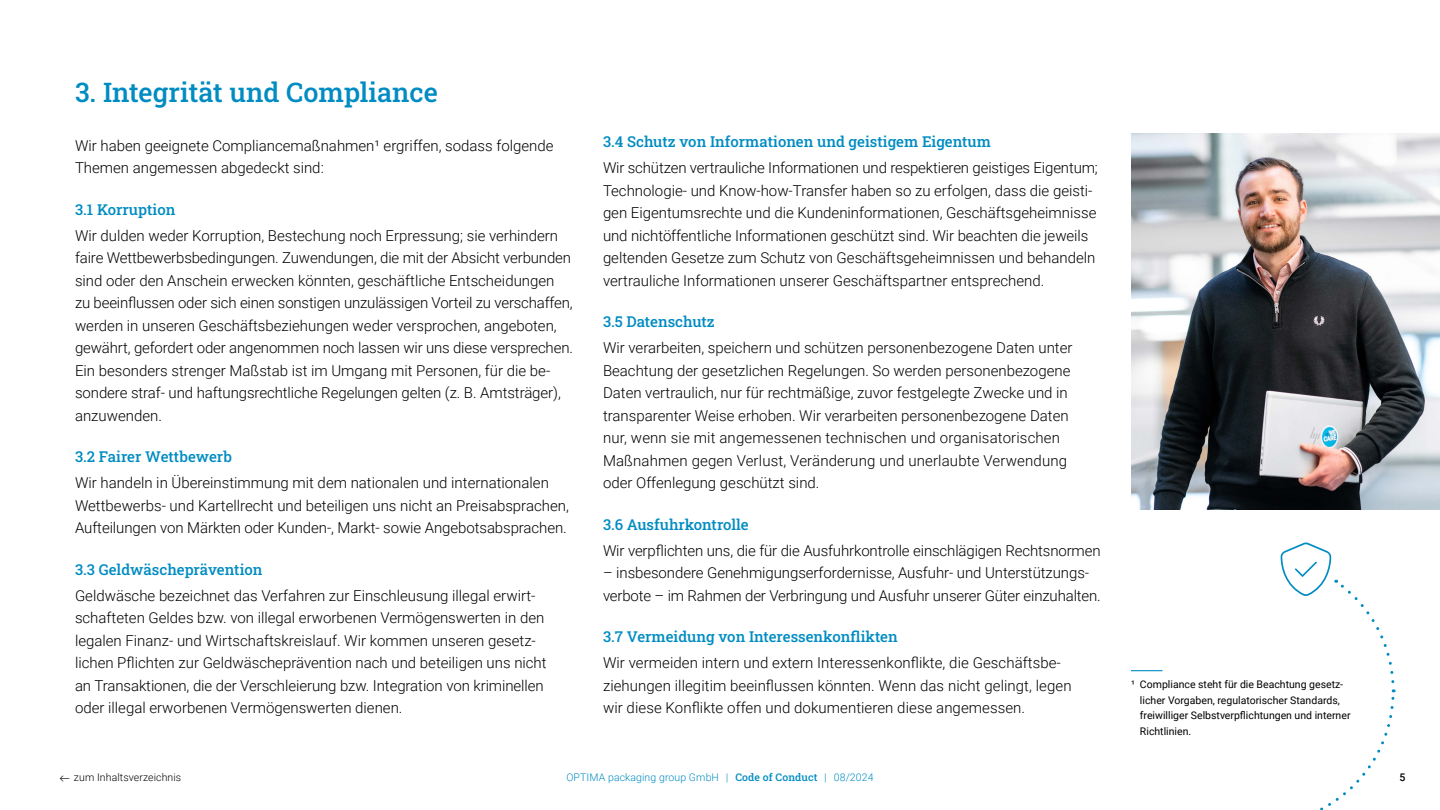
<style>
.page{position:relative;width:1440px;height:810px;background:#fff}
.page>*{position:absolute;margin:0;border:0;box-sizing:border-box;transform-origin:0 0}
.t1{font:500 27px "Roboto Slab";color:#008cc2}
.t2{font:300 15px/22.5px "Roboto";color:#000}
.t3{font:500 15px "Roboto Slab";color:#008cc2}
.t4{font:10.5px/15.8px "Roboto";color:#000}
.t5{font:300 10.5px "Roboto";letter-spacing:.01em;color:#008cc2}
.t6{font:300 10.5px "Roboto";letter-spacing:.01em;color:#000}
.t7{font:500 10.5px "Roboto";color:#000}
.s1{font-family:"Roboto Slab"}
.s2{font-family:"Roboto Slab";font-weight:500}
</style>
<div class="page">
<img style="left:1131px;top:134px;width:309px;height:376px">
<hr style="left:1131px;top:670px;width:31px;height:1px;background:#008cc2">
<svg style="left:1320px;top:579px;width:76px;height:231px"></svg>
<h1 class="t1" style="left:75px;top:74px;width:364px">3. Integrität und Compliance</h1>
<p class="t2" style="left:75px;top:134px;width:480px">Wir haben geeignete Compliancemaßnahmen¹ ergriffen, sodass folgende<br>Themen angemessen abgedeckt sind:</p>
<p class="t3" style="left:75px;top:199px;width:102px">3.1 Korruption</p>
<p class="t2" style="left:75px;top:224px;width:500px">Wir dulden weder Korruption, Bestechung noch Erpressung; sie verhindern faire Wettbewerbsbedingungen. Zuwendungen, die mit der Absicht verbunden sind oder den Anschein erwecken könnten, geschäftliche Entscheidungen zu beeinflussen oder sich einen sonstigen unzulässigen Vorteil zu verschaffen, werden in unseren Geschäftsbeziehungen weder versprochen, angeboten, gewährt, gefordert oder angenommen noch lassen wir uns diese versprechen.<br>Ein besonders strenger Maßstab ist im Umgang mit Personen, für die be&shy;sondere straf- und haftungsrechtliche Regelungen gelten (z. B. Amtsträger), anzuwenden.</p>
<p class="t3" style="left:75px;top:446px;width:158px">3.2 Fairer Wettbewerb</p>
<p class="t2" style="left:75px;top:471px;width:495px">Wir handeln in Übereinstimmung mit dem nationalen und internationalen<br>Wettbewerbs- und Kartellrecht und beteiligen uns nicht an Preisabsprachen,<br>Aufteilungen von Märkten oder Kunden-, Markt- sowie Angebotsabsprachen.</p>
<p class="t3" style="left:75px;top:559px;width:189px">3.3 Geldwäscheprävention</p>
<p class="t2" style="left:75px;top:584px;width:473px">Geldwäsche bezeichnet das Verfahren zur Einschleusung illegal erwirt&shy;schafteten Geldes bzw. von illegal erworbenen Vermögenswerten in den legalen Finanz- und Wirtschaftskreislauf. Wir kommen unseren gesetz&shy;lichen Pflichten zur Geldwäscheprävention nach und beteiligen uns nicht an Transaktionen, die der Verschleierung bzw. Integration von kriminellen oder illegal erworbenen Vermögenswerten dienen.</p>
<p class="t3" style="left:603px;top:131px;width:390px">3.4 Schutz von Informationen und geistigem Eigentum</p>
<p class="t2" style="left:603px;top:156px;width:496px">Wir schützen vertrauliche Informationen und respektieren geistiges Eigentum; Technologie- und Know-how-Transfer haben so zu erfolgen, dass die geisti&shy;gen Eigentumsrechte und die Kundeninformationen, Geschäftsgeheimnisse und nichtöffentliche Informationen geschützt sind. Wir beachten die jeweils geltenden Gesetze zum Schutz von Geschäftsgeheimnissen und behandeln vertrauliche Informationen unserer Geschäftspartner entsprechend.</p>
<p class="t3" style="left:603px;top:311px;width:113px">3.5 Datenschutz</p>
<p class="t2" style="left:603px;top:336px;width:471px">Wir verarbeiten, speichern und schützen personenbezogene Daten unter Beachtung der gesetzlichen Regelungen. So werden personenbezogene Daten vertraulich, nur für rechtmäßige, zuvor festgelegte Zwecke und in transparenter Weise erhoben. Wir verarbeiten personenbezogene Daten nur, wenn sie mit angemessenen technischen und organisatorischen Maßnahmen gegen Verlust, Veränderung und unerlaubte Verwendung oder Offenlegung geschützt sind.</p>
<p class="t3" style="left:603px;top:514px;width:147px">3.6 Ausfuhrkontrolle</p>
<p class="t2" style="left:603px;top:539px;width:499px">Wir verpflichten uns, die für die Ausfuhrkontrolle einschlägigen Rechtsnormen</p>
<p class="t2" style="left:603px;top:561px;width:499px">– insbesondere Genehmigungserfordernisse, Ausfuhr- und Unterstützungs&shy;verbote – im Rahmen der Verbringung und Ausfuhr unserer Güter einzuhalten.</p>
<p class="t3" style="left:603px;top:626px;width:296px">3.7 Vermeidung von Interessenkonflikten</p>
<p class="t2" style="left:603px;top:651px;width:470px">Wir vermeiden intern und extern Interessenkonflikte, die Geschäftsbe&shy;ziehungen illegitim beeinflussen könnten. Wenn das nicht gelingt, legen wir diese Konflikte offen und dokumentieren diese angemessen.</p>
<p class="t6" style="left:74px;top:770px;width:109px">zum Inhaltsverzeichnis</p>
<p class="t5" style="left:566px;top:770px;width:309px">OPTIMA packaging group GmbH <span class="s1">|</span> <span class="s2">Code of Conduct</span> <span class="s1">|</span> 08/2024</p>
<p class="t4" style="left:1140px;top:676px;width:212px;text-indent:-9px">¹ Compliance steht für die Beachtung gesetz&shy;licher Vorgaben, regulatorischer Standards, freiwilliger Selbstverpflichtungen und interner Richtlinien.</p>
<p class="t7" style="left:1400px;top:770px;width:7px">5</p>
</div>
